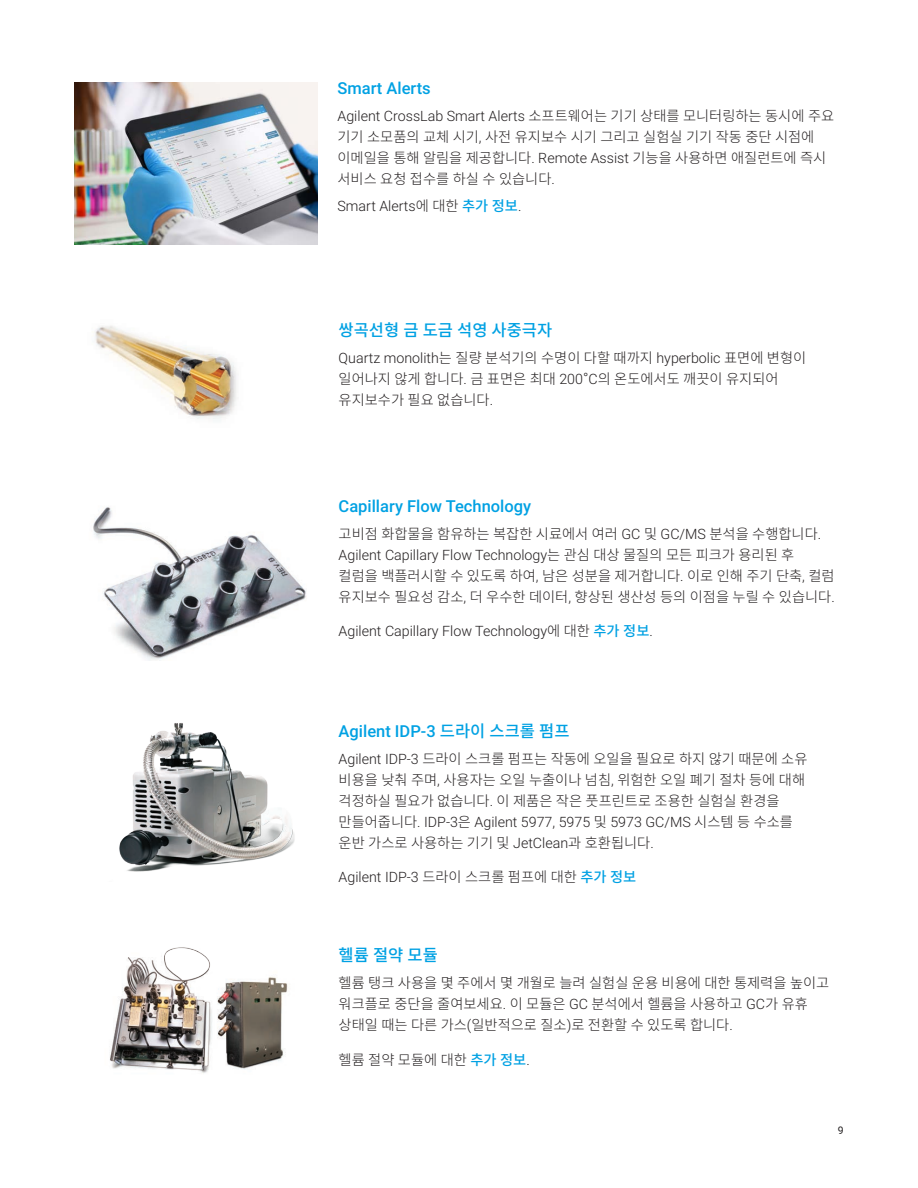
<style>
.page{position:relative;width:918px;height:1188px;background:#fff}
.page>*{position:absolute;margin:0;border:0;box-sizing:border-box;transform-origin:0 0}
.t1{font:500 16.5px "Roboto";color:#00a1e3}
.t2{font:500 16.5px "Noto Sans CJ Kkr";color:#00a1e3}
.t3{font:300 14.25px/21px "Noto Sans CJ Kkr";color:#231f20}
.t4{font:300 14.25px "Roboto";color:#231f20}
.t5{font:10.5px "Roboto";color:#231f20}
.s1{font-family:"Noto Sans CJ Kkr"}
.s2{font-family:"Roboto"}
.s3{font-family:"Noto Sans CJ Kkr";font-weight:500;color:#00a1e3}
.s4{font-weight:500;color:#00a1e3}
</style>
<div class="page">
<img style="left:93px;top:507px;width:214px;height:154px">
<img style="left:95px;top:325px;width:142px;height:94px">
<img style="left:75px;top:82px;width:242px;height:162px">
<img style="left:119px;top:723px;width:176px;height:149px">
<img style="left:110px;top:947px;width:178px;height:126px">
<p class="t1" style="left:338px;top:76px;width:95px">Smart Alerts</p>
<p class="t4" style="left:338px;top:106px;width:498px">Agilent CrossLab Smart Alerts <span class="s1">소프트웨어는 기기 상태를 모니터링하는 동시에 주요</span></p>
<p class="t3" style="left:338px;top:126px;width:490px">기기 소모품의 교체 시기<span class="s2">,</span> 사전 유지보수 시기 그리고 실험실 기기 작동 중단 시점에 이메일을 통해 알림을 제공합니다<span class="s2">. Remote Assist</span> 기능을 사용하면 애질런트에 즉시 서비스 요청 접수를 하실 수 있습니다<span class="s2">.</span></p>
<p class="t4" style="left:338px;top:196px;width:185px">Smart Alerts<span class="s1">에 대한</span> <span class="s3">추가 정보</span>.</p>
<p class="t2" style="left:339px;top:320px;width:215px">쌍곡선형 금 도금 석영 사중극자</p>
<p class="t4" style="left:339px;top:348px;width:469px">Quartz monolith<span class="s1">는 질량 분석기의 수명이 다할 때까지</span> hyperbolic <span class="s1">표면에 변형이</span></p>
<p class="t3" style="left:339px;top:368px;width:441px">일어나지 않게 합니다<span class="s2">.</span> 금 표면은 최대 <span class="s2">200°C</span>의 온도에서도 깨끗이 유지되어 유지보수가 필요 없습니다<span class="s2">.</span></p>
<p class="t1" style="left:339px;top:494px;width:194px">Capillary Flow Technology</p>
<p class="t3" style="left:339px;top:523px;width:484px">고비점 화합물을 함유하는 복잡한 시료에서 여러 <span class="s2">GC</span> 및 <span class="s2">GC/MS</span> 분석을 수행합니다<span class="s2">.</span></p>
<p class="t4" style="left:339px;top:544px;width:457px">Agilent Capillary Flow Technology<span class="s1">는 관심 대상 물질의 모든 피크가 용리된 후</span></p>
<p class="t3" style="left:339px;top:565px;width:498px">컬럼을 백플러시할 수 있도록 하여<span class="s2">,</span> 남은 성분을 제거합니다<span class="s2">.</span> 이로 인해 주기 단축<span class="s2">,</span> 컬럼 유지보수 필요성 감소<span class="s2">,</span> 더 우수한 데이터<span class="s2">,</span> 향상된 생산성 등의 이점을 누릴 수 있습니다<span class="s2">.</span></p>
<p class="t4" style="left:339px;top:621px;width:316px">Agilent Capillary Flow Technology<span class="s1">에 대한</span> <span class="s3">추가 정보</span>.</p>
<p class="t1" style="left:339px;top:719px;width:232px">Agilent IDP-3 <span class="s1">드라이 스크롤 펌프</span></p>
<p class="t3" style="left:339px;top:748px;width:470px"><span class="s2">Agilent IDP-3</span> 드라이 스크롤 펌프는 작동에 오일을 필요로 하지 않기 때문에 소유 비용을 낮춰 주며<span class="s2">,</span> 사용자는 오일 누출이나 넘침<span class="s2">,</span> 위험한 오일 폐기 절차 등에 대해 걱정하실 필요가 없습니다<span class="s2">.</span> 이 제품은 작은 풋프린트로 조용한 실험실 환경을</p>
<p class="t4" style="left:339px;top:812px;width:456px"><span class="s1">만들어줍니다</span>. IDP-3<span class="s1">은</span> Agilent 5977, 5975 <span class="s1">및</span> 5973 GC/MS <span class="s1">시스템 등 수소를</span></p>
<p class="t3" style="left:339px;top:832px;width:317px">운반 가스로 사용하는 기기 및 <span class="s2">JetClean</span>과 호환됩니다<span class="s2">.</span></p>
<p class="t4" style="left:339px;top:867px;width:299px">Agilent IDP-3 <span class="s1">드라이 스크롤 펌프에 대한</span> <span class="s3">추가 정보</span></p>
<p class="t2" style="left:339px;top:946px;width:101px">헬륨 절약 모듈</p>
<p class="t3" style="left:339px;top:973px;width:492px">헬륨 탱크 사용을 몇 주에서 몇 개월로 늘려 실험실 운용 비용에 대한 통제력을 높이고 워크플로 중단을 줄여보세요<span class="s2">.</span> 이 모듈은 <span class="s2">GC</span> 분석에서 헬륨을 사용하고 <span class="s2">GC</span>가 유휴 상태일 때는 다른 가스<span class="s2">(</span>일반적으로 질소<span class="s2">)</span>로 전환할 수 있도록 합니다<span class="s2">.</span></p>
<p class="t3" style="left:339px;top:1049px;width:193px">헬륨 절약 모듈에 대한 <span class="s4">추가 정보</span><span class="s2">.</span></p>
<p class="t5" style="left:838px;top:1123px;width:7px">9</p>
</div>
